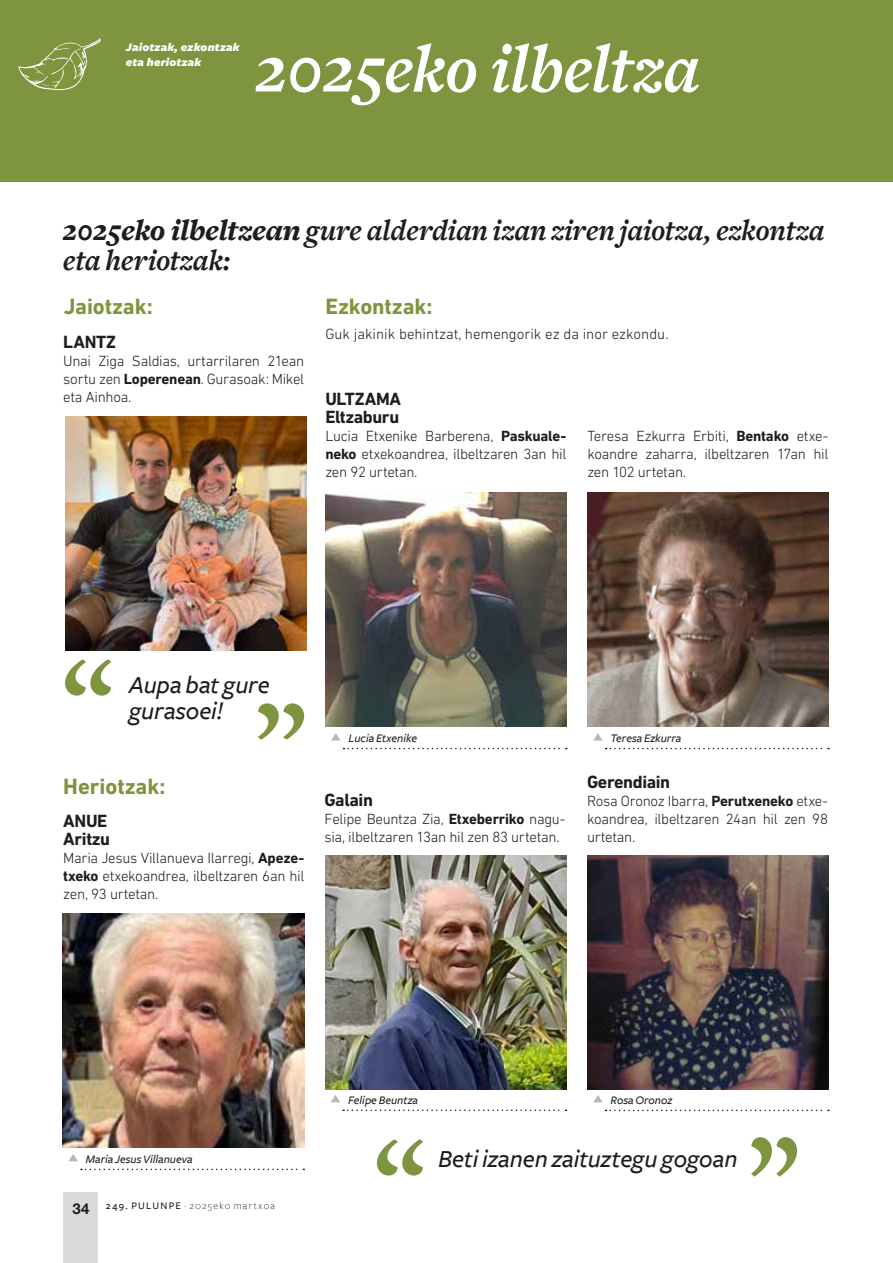
<style>
.page{position:relative;width:893px;height:1263px;background:#fff}
.page>*{position:absolute;margin:0;border:0;box-sizing:border-box;transform-origin:0 0}
.t1{font:italic 700 69.3px "Freight Text";letter-spacing:-.01em;color:#fff}
.t2{font:italic 700 30px/30px "Freight Text";letter-spacing:-.005em;color:#1d1d1b}
.destacado{font:italic 500 25.5px/25.5px "Freight Sans";letter-spacing:-.005em;color:#1d1d1b}
.t3{font:700 22.5px "DIN Next LT Pro";letter-spacing:-.005em;color:#7e943e}
.t4{font:700 18px "DIN Next LT Pro";letter-spacing:-.02em;color:#1d1d1b}
.t5{font:300 15px/18px "DIN Next LT Pro";letter-spacing:-.02em;color:#1d1d1b;text-align:justify}
.t6{font:300 15px "DIN Next LT Pro";color:#1d1d1b}
.t7{font:italic 500 12px "Freight Sans";color:#1d1d1b}
.Sekzioa{font:italic 900 12px/15px "Freight Sans Pro";letter-spacing:.015em;color:#fff}
.t8{font:300 10.5px "Freight Sans";letter-spacing:.115em;color:#1d1d1b}
.s1{font-weight:900}
.s2{font-weight:700}
.s3{font-family:"Helvetica Neue LT Std";font-weight:700;font-size:15px}
.s4{font-weight:500}
.s5{font-family:"Freight Sans Medium SC";font-weight:400}
</style>
<div class="page">
<div style="left:64px;top:1192px;width:34px;height:71px;background:#dadada"></div>
<div style="left:0;top:0;width:893px;height:181px;background:#7e943e"></div>
<svg style="left:18px;top:38px;width:83px;height:52px"></svg>
<svg style="left:377px;top:1139px;width:46px;height:36px"></svg>
<svg style="left:751px;top:1137px;width:46px;height:40px"></svg>
<svg style="left:81px;top:1169px;width:223px;height:1px"></svg>
<svg style="left:69px;top:1154px;width:9px;height:7px"></svg>
<img style="left:63px;top:913px;width:241px;height:234px">
<svg style="left:343px;top:748px;width:224px;height:1px"></svg>
<svg style="left:331px;top:733px;width:10px;height:8px"></svg>
<img style="left:325px;top:493px;width:241px;height:233px">
<img style="left:65px;top:417px;width:241px;height:234px">
<svg style="left:343px;top:1109px;width:223px;height:2px"></svg>
<svg style="left:331px;top:1095px;width:9px;height:7px"></svg>
<img style="left:325px;top:855px;width:241px;height:234px">
<svg style="left:606px;top:1110px;width:223px;height:1px"></svg>
<svg style="left:593px;top:1095px;width:10px;height:7px"></svg>
<img style="left:587px;top:855px;width:242px;height:234px">
<svg style="left:606px;top:748px;width:223px;height:1px"></svg>
<svg style="left:593px;top:733px;width:10px;height:8px"></svg>
<img style="left:587px;top:493px;width:242px;height:233px">
<svg style="left:65px;top:659px;width:46px;height:37px"></svg>
<svg style="left:258px;top:703px;width:46px;height:37px"></svg>
<p class="Sekzioa" style="left:126px;top:39px;width:115px">Jaiotzak, ezkontzak eta heriotzak</p>
<p class="t1" style="left:255px;top:32px;width:446px">2025eko ilbeltza</p>
<p class="t2" style="left:63px;top:216px;width:763px"><span class="s1">2025eko ilbeltzean</span> gure alderdian izan ziren jaiotza, ezkontza eta heriotzak:</p>
<p class="t3" style="left:64px;top:293px;width:91px">Jaiotzak:</p>
<p class="t3" style="left:325px;top:293px;width:109px">Ezkontzak:</p>
<p class="t4" style="left:63px;top:331px;width:54px">LANTZ</p>
<p class="t5" style="left:63px;top:352px;width:242px">Unai Ziga Saldias, urtarrilaren 21ean sortu zen <span class="s2">Loperenean</span>. Gurasoak: Mikel eta Ainhoa.</p>
<p class="t6" style="left:325px;top:326px;width:345px">Guk jakinik behintzat, hemengorik ez da inor ezkondu.</p>
<p class="t4" style="left:325px;top:388px;width:77px">ULTZAMA</p>
<p class="t4" style="left:325px;top:406px;width:75px">Eltzaburu</p>
<p class="t5" style="left:325px;top:427px;width:242px">Lucia Etxenike Barberena, <span class="s2">Paskuale&shy;neko</span> etxekoandrea, ilbeltzaren 3an hil zen 92 urtetan.</p>
<p class="t5" style="left:587px;top:427px;width:242px">Teresa Ezkurra Erbiti, <span class="s2">Bentako</span> etxe&shy;koandre zaharra, ilbeltzaren 17an hil zen 102 urtetan.</p>
<p class="destacado" style="left:129px;top:672px;width:142px">Aupa bat gure gurasoei!</p>
<p class="t3" style="left:63px;top:773px;width:104px">Heriotzak:</p>
<p class="t4" style="left:63px;top:810px;width:46px">ANUE</p>
<p class="t4" style="left:63px;top:828px;width:48px">Aritzu</p>
<p class="t5" style="left:63px;top:848px;width:242px">Maria Jesus Villanueva Ilarregi, <span class="s2">Apeze&shy;txeko</span> etxekoandrea, ilbeltzaren 6an hil zen, 93 urtetan.</p>
<p class="t7" style="left:348px;top:732px;width:70px">Lucia Etxenike</p>
<p class="t4" style="left:324px;top:789px;width:50px">Galain</p>
<p class="t5" style="left:324px;top:809px;width:242px">Felipe Beuntza Zia, <span class="s2">Etxeberriko</span> nagu&shy;sia, ilbeltzaren 13an hil zen 83 urtetan.</p>
<p class="t7" style="left:611px;top:732px;width:72px">Teresa Ezkurra</p>
<p class="t4" style="left:587px;top:771px;width:85px">Gerendiain</p>
<p class="t5" style="left:587px;top:791px;width:242px">Rosa Oronoz Ibarra, <span class="s2">Perutxeneko</span> etxe&shy;koandrea, ilbeltzaren 24an hil zen 98 urtetan.</p>
<p class="t7" style="left:86px;top:1153px;width:108px">Maria Jesus Villanueva</p>
<p class="t8" style="left:72px;top:1200px;width:204px"><span class="s3">34</span> <span class="s4">249.</span> <span class="s5">PULUNPE</span> · 2025eko martxoa</p>
<p class="t7" style="left:348px;top:1093px;width:71px">Felipe Beuntza</p>
<p class="t7" style="left:611px;top:1094px;width:63px">Rosa Oronoz</p>
<p class="destacado" style="left:438px;top:1146px;width:301px">Beti izanen zaituztegu gogoan</p>
</div>
